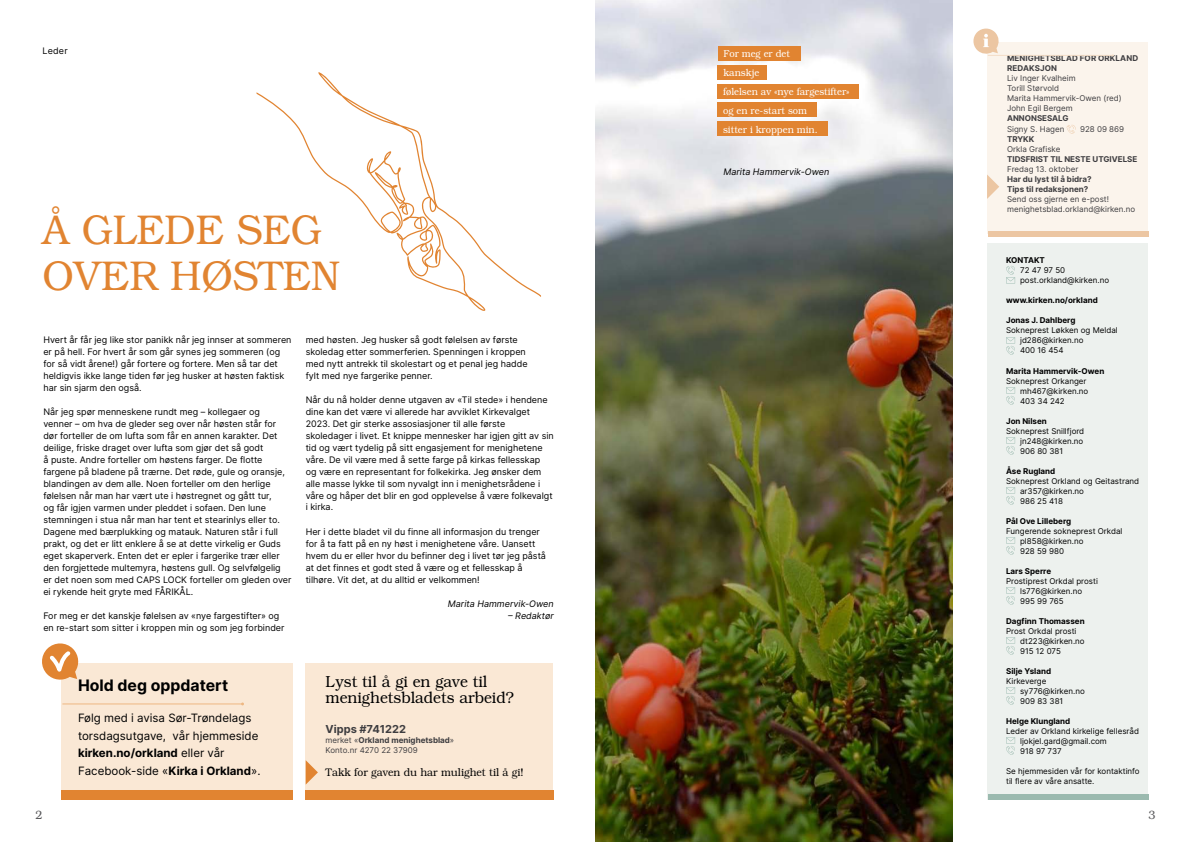
<style>
.page{position:relative;width:1191px;height:842px;background:#fff}
.page>*{position:absolute;margin:0;border:0;box-sizing:border-box;transform-origin:0 0}
.t1{font:300 41.6px/46.2px "Bookman";color:#e18431;scale:.94 1}
.t2{font:300 16px/16px "Bookman";color:#000;scale:.94 1}
.t3{font:700 15.8px "Inter";color:#000}
.t4{font:300 12px "Bookman";color:#58585a;scale:.94 1}
.t5{font:11.5px/17.4px "Inter";color:#000}
.t6{font:300 11px "Bookman";color:#000;scale:.94 1}
.t7{font:700 11px "Inter";color:#3e3d40}
.t8{font:300 10px/18.9px "Bookman";color:#fff;scale:.94 1}
.t9{font:9px/12px "Inter";color:#000}
.t10{font:italic 9px "Inter";color:#000}
.t11{font:8px/10px "Inter";color:#000}
.t12{font:8px/10px "Inter";color:#3e3d40}
.t13{font:700 8px "Inter";color:#000}
.t14{font:700 8px/10px "Inter";color:#3e3d40}
.s1{font-weight:700}
</style>
<div class="page">
<svg style="left:256px;top:72px;width:285px;height:239px"></svg>
<img style="left:595px;top:0;width:357px;height:842px">
<div style="left:718px;top:46px;width:83px;height:15px;background:#e18431"></div>
<div style="left:718px;top:65px;width:49px;height:14px;background:#e18431"></div>
<div style="left:717px;top:84px;width:142px;height:14px;background:#e18431"></div>
<div style="left:717px;top:103px;width:99px;height:14px;background:#e18431"></div>
<div style="left:717px;top:122px;width:111px;height:14px;background:#e18431"></div>
<div style="left:987px;top:42px;width:161px;height:192px;background:#fbf4ec"></div>
<svg style="left:1066px;top:125px;width:9px;height:9px"></svg>
<div style="left:987px;top:243px;width:161px;height:556px;background:#edf1ee"></div>
<hr style="left:987px;top:55px;width:126px;height:1px;background:#f4ddc7">
<svg style="left:973px;top:28px;width:26px;height:26px"></svg>
<div style="left:987px;top:231px;width:161px;height:6px;background:#ecc6a2"></div>
<div style="left:987px;top:794px;width:161px;height:5px;background:#9bbaaf"></div>
<svg style="left:987px;top:175px;width:12px;height:24px"></svg>
<svg style="left:1006px;top:266px;width:9px;height:17px"></svg>
<svg style="left:1006px;top:337px;width:9px;height:18px"></svg>
<svg style="left:1006px;top:387px;width:9px;height:18px"></svg>
<svg style="left:1006px;top:437px;width:9px;height:18px"></svg>
<svg style="left:1006px;top:487px;width:9px;height:18px"></svg>
<svg style="left:1006px;top:537px;width:9px;height:18px"></svg>
<svg style="left:1006px;top:587px;width:9px;height:18px"></svg>
<svg style="left:1006px;top:637px;width:9px;height:18px"></svg>
<svg style="left:1006px;top:687px;width:9px;height:18px"></svg>
<svg style="left:1006px;top:737px;width:9px;height:18px"></svg>
<div style="left:62px;top:663px;width:231px;height:136px;background:#fae8d5"></div>
<hr style="left:62px;top:704px;width:180px;height:1px;background:#eeb782">
<div style="left:62px;top:790px;width:231px;height:9px;background:#e18431"></div>
<svg style="left:42px;top:643px;width:37px;height:46px"></svg>
<div style="left:306px;top:663px;width:247px;height:136px;background:#fae8d5"></div>
<div style="left:306px;top:790px;width:248px;height:9px;background:#e18431"></div>
<svg style="left:306px;top:760px;width:12px;height:24px"></svg>
<p class="t9" style="left:43px;top:45px;width:27px">Leder</p>
<h1 class="t1" style="left:43px;top:207px;width:318px">Å glede seg over høsten</h1>
<p class="t9" style="left:43px;top:333px;width:250px">Hvert år får jeg like stor panikk når jeg innser at sommeren er på hell. For hvert år som går synes jeg sommeren (og for så vidt årene!) går fortere og fortere. Men så tar det heldigvis ikke lange tiden før jeg husker at høsten faktisk har sin sjarm den også.</p>
<p class="t9" style="left:43px;top:405px;width:250px">Når jeg spør menneskene rundt meg – kollegaer og<br>venner – om hva de gleder seg over når høsten står for dør forteller de om lufta som får en annen karakter. Det deilige, friske draget over lufta som gjør det så godt<br>å puste. Andre forteller om høstens farger. De flotte fargene på bladene på trærne. Det røde, gule og oransje, blandingen av dem alle. Noen forteller om den herlige følelsen når man har vært ute i høstregnet og gått tur,<br>og får igjen varmen under pleddet i sofaen. Den lune stemningen i stua når man har tent et stearinlys eller to.<br>Dagene med bærplukking og matauk. Naturen står i full prakt, og det er litt enklere å se at dette virkelig er Guds eget skaperverk. Enten det er epler i fargerike trær eller den forgjettede multemyra, høstens gull. Og selvfølgelig er det noen som med CAPS LOCK forteller om gleden over ei rykende heit gryte med FÅRIKÅL.</p>
<p class="t9" style="left:43px;top:609px;width:243px">For meg er det kanskje følelsen av «nye fargestifter» og en re-start som sitter i kroppen min og som jeg forbinder</p>
<p class="t9" style="left:306px;top:333px;width:223px">med høsten. Jeg husker så godt følelsen av første skoledag etter sommerferien. Spenningen i kroppen med nytt antrekk til skolestart og et penal jeg hadde fylt med nye fargerike penner.</p>
<p class="t9" style="left:306px;top:393px;width:250px">Når du nå holder denne utgaven av «Til stede» i hendene dine kan det være vi allerede har avviklet Kirkevalget 2023. Det gir sterke assosiasjoner til alle første skoledager i livet. Et knippe mennesker har igjen gitt av sin tid og vært tydelig på sitt engasjement for menighetene våre. De vil være med å sette farge på kirkas fellesskap<br>og være en representant for folkekirka. Jeg ønsker dem alle masse lykke til som nyvalgt inn i menighetsrådene i våre og håper det blir en god opplevelse å være folkevalgt i kirka.</p>
<p class="t9" style="left:306px;top:525px;width:242px">Her i dette bladet vil du finne all informasjon du trenger for å ta fatt på en ny høst i menighetene våre. Uansett hvem du er eller hvor du befinner deg i livet tør jeg påstå at det finnes et godt sted å være og et fellesskap å tilhøre. Vit det, at du alltid er velkommen!</p>
<p class="t10" style="left:448px;top:597px;width:107px">Marita Hammervik-Owen</p>
<p class="t10" style="left:508px;top:609px;width:47px">– Redaktør</p>
<h3 class="t3" style="left:78px;top:673px;width:152px">Hold deg oppdatert</h3>
<p class="t5" style="left:78px;top:709px;width:184px">Følg med i avisa Sør-Trøndelags torsdagsutgave, vår hjemmeside <span class="s1">kirken.no/orkland</span> eller vår<br>Facebook-side «<span class="s1">Kirka i Orkland</span>».</p>
<h2 class="t2" style="left:325px;top:673px;width:202px">Lyst til å gi en gave til menighetsbladets arbeid?</h2>
<p class="t7" style="left:325px;top:721px;width:82px">Vipps #741222</p>
<p class="t12" style="left:325px;top:735px;width:130px">merket «<span class="s1">Orkland menighetsblad</span>»<br>Konto.nr 4270 22 37909</p>
<p class="t6" style="left:325px;top:766px;width:212px">Takk for gaven du har mulighet til å gi!</p>
<p class="t8" style="left:723px;top:44px;width:136px">For meg er det<br>kanskje<br>følelsen av «nye fargestifter» og en re-start som<br>sitter i kroppen min.</p>
<p class="t10" style="left:723px;top:165px;width:107px">Marita Hammervik-Owen</p>
<p class="t14" style="left:1007px;top:53px;width:132px">Menighetsblad for Orkland<br>REDAKS</p>
<p class="t14" style="left:1040px;top:63px;width:12px">JON</p>
<p class="t12" style="left:1007px;top:73px;width:116px">Liv Inger Kvalheim<br>Torill Størvold<br>Marita Hammervik-Owen (red)<br>John Egil Bergem</p>
<p class="t14" style="left:1007px;top:113px;width:7px">ANNONSESALG</p>
<p class="t12" style="left:1007px;top:124px;width:59px">Signy S. Hagen</p>
<p class="t12" style="left:1080px;top:124px;width:46px">928 09 869</p>
<p class="t14" style="left:1007px;top:134px;width:23px">TRYKK</p>
<p class="t12" style="left:1007px;top:144px;width:55px">Orkla Grafiske</p>
<p class="t14" style="left:1007px;top:154px;width:6px">TIDSFRIST</p>
<p class="t14" style="left:1050px;top:154px;width:5px">TIL</p>
<p class="t14" style="left:1064px;top:154px;width:7px">NESTE</p>
<p class="t14" style="left:1092px;top:154px;width:31px">UTGIVELSE</p>
<p class="t12" style="left:1007px;top:164px;width:73px">Fredag 13. oktober</p>
<p class="t14" style="left:1007px;top:174px;width:86px">Har du lyst til å bidra?<br>Tips til redaksjonen?</p>
<p class="t12" style="left:1007px;top:194px;width:130px">Send oss gjerne en e-post! menighetsblad.orkland@kirken.no</p>
<p class="t13" style="left:1006px;top:255px;width:7px">KONTAKT</p>
<p class="t11" style="left:1020px;top:265px;width:90px">72 47 97 50 post.orkland@kirken.no</p>
<p class="t13" style="left:1006px;top:295px;width:93px">www.kirken.no/orkland</p>
<p class="t13" style="left:1006px;top:315px;width:71px">Jonas J. Dahlberg</p>
<p class="t11" style="left:1020px;top:325px;width:99px;text-indent:-14px">Sokneprest Løkken og Meldal jd286@kirken.no<br>400 16 454</p>
<p class="t13" style="left:1006px;top:365px;width:100px">Marita Hammervik-Owen</p>
<p class="t11" style="left:1020px;top:375px;width:70px;text-indent:-14px">Sokneprest Orkanger mh467@kirken.no<br>403 34 242</p>
<p class="t13" style="left:1006px;top:415px;width:42px">Jon Nilsen</p>
<p class="t11" style="left:1020px;top:425px;width:66px;text-align:justify;text-indent:-14px">Sokneprest Snillfjord jn248@kirken.no 906 80 381</p>
<p class="t13" style="left:1006px;top:465px;width:51px">Åse Rugland</p>
<p class="t11" style="left:1020px;top:475px;width:121px;text-indent:-14px">Sokneprest Orkland og Geitastrand ar357@kirken.no<br>986 25 418</p>
<p class="t13" style="left:1006px;top:515px;width:67px">Pål Ove Lilleberg</p>
<p class="t11" style="left:1020px;top:525px;width:104px;text-indent:-14px">Fungerende sokneprest Orkdal pl858@kirken.no<br>928 59 980</p>
<p class="t13" style="left:1006px;top:565px;width:47px">Lars Sperre</p>
<p class="t11" style="left:1020px;top:575px;width:79px;text-indent:-14px">Prostiprest Orkdal prosti ls776@kirken.no<br>995 99 765</p>
<p class="t13" style="left:1006px;top:615px;width:80px">Dagfinn Thomassen</p>
<p class="t11" style="left:1020px;top:625px;width:66px;text-indent:-14px">Prost Orkdal prosti dt223@kirken.no<br>915 12 075</p>
<p class="t13" style="left:1006px;top:665px;width:47px">Silje Ysland</p>
<p class="t11" style="left:1020px;top:675px;width:66px;text-indent:-14px">Kirkeverge sy776@kirken.no<br>909 83 381</p>
<p class="t13" style="left:1006px;top:715px;width:66px">Helge Klungland</p>
<p class="t11" style="left:1020px;top:725px;width:120px;text-indent:-14px">Leder av Orkland kirkelige fellesråd ljokjel.gard@gmail.com<br>918 97 737</p>
<p class="t11" style="left:1006px;top:765px;width:135px">Se hjemmesiden vår for kontaktinfo til flere av våre ansatte.</p>
<h3 class="t4" style="left:36px;top:808px;width:9px">2</h3>
<h3 class="t4" style="left:1148px;top:808px;width:9px">3</h3>
</div>
